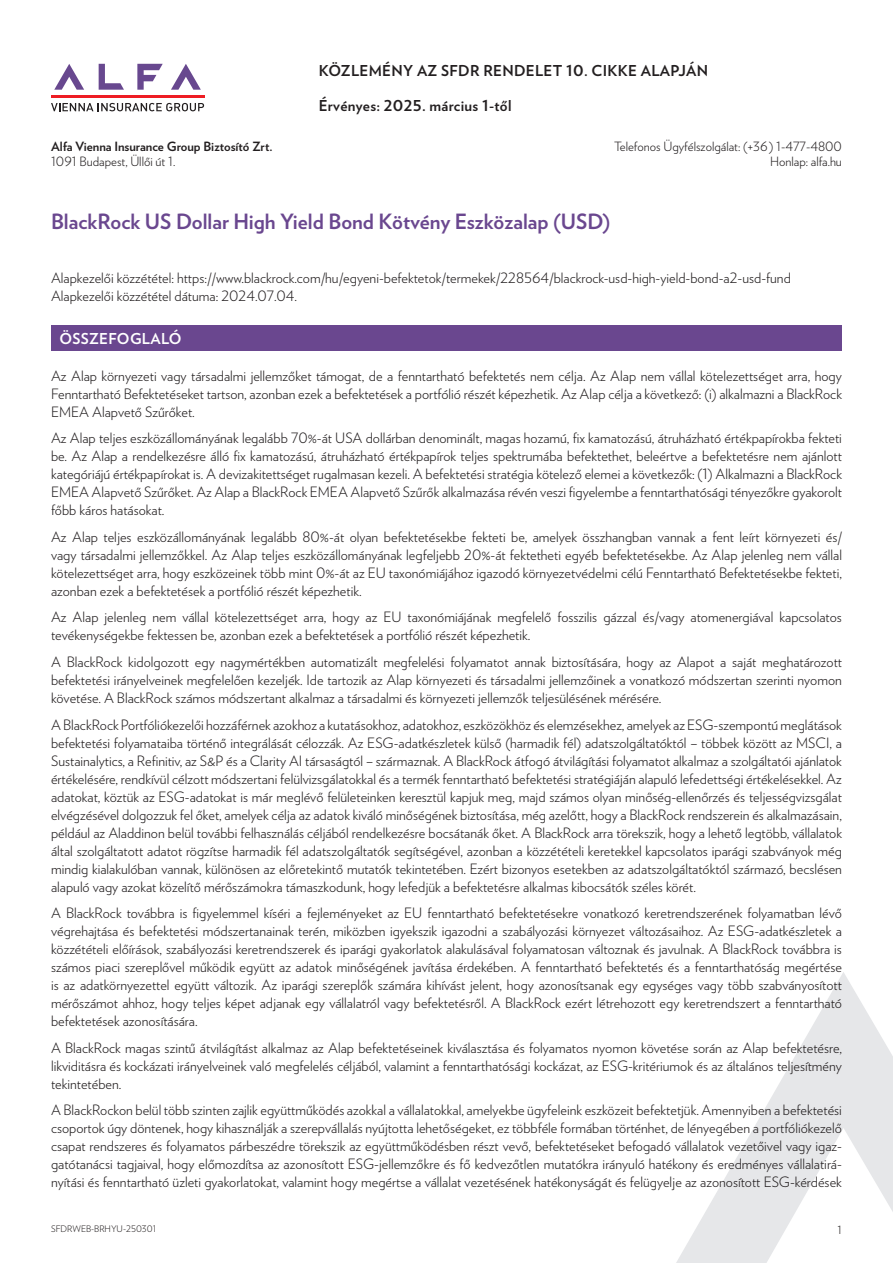
<style>
.page{position:relative;width:893px;height:1263px;background:#fff}
.page>*{position:absolute;margin:0;border:0;box-sizing:border-box;transform-origin:0 0}
.t1{font:700 21px "Verlag";color:#6a478f}
.t2{font:700 15px "Verlag";letter-spacing:.02em;color:#231f20}
.t3{font:700 15px "Verlag";letter-spacing:.02em;color:#fff}
.t4{font:300 14.25px/18px "Verlag";color:#231f20;text-align:justify}
.t5{font:300 12.75px/15px "Verlag";color:#231f20;text-align:right}
.t6{font:700 12.75px "Verlag";color:#231f20}
.t7{font:300 11.25px "Verlag";color:#231f20}
.t8{font:300 9px "Verlag";color:#231f20}
</style>
<div class="page">
<svg style="left:171px;top:64px;width:30px;height:26px"></svg>
<svg style="left:137px;top:64px;width:26px;height:26px"></svg>
<svg style="left:99px;top:64px;width:25px;height:26px"></svg>
<svg style="left:54px;top:64px;width:30px;height:26px"></svg>
<hr style="left:51px;top:95px;width:153px;height:3px;background:#ee1d23">
<svg style="left:51px;top:103px;width:153px;height:8px"></svg>
<svg style="left:676px;top:972px;width:217px;height:291px"></svg>
<div style="left:51px;top:325px;width:791px;height:26px;background:#6a478f"></div>
<p class="t6" style="left:51px;top:136px;width:223px">Alfa Vienna Insurance Group Biztosító Zrt.</p>
<p class="t5" style="left:51px;top:153px;width:126px">1091 Budapest, Üllői út 1.</p>
<p class="t2" style="left:319px;top:59px;width:391px">KÖZLEMÉNY AZ SFDR RENDELET 10. CIKKE ALAPJÁN</p>
<p class="t2" style="left:319px;top:94px;width:194px">Érvényes: 2025. március 1-től</p>
<p class="t5" style="left:614px;top:138px;width:229px">Telefonos Ügyfélszolgálat: (+36 ) 1-477-4800<br>Honlap: alfa.hu</p>
<h1 class="t1" style="left:51px;top:205px;width:561px">BlackRock US Dollar High Yield Bond Kötvény Eszközalap (USD)</h1>
<p class="t4" style="left:51px;top:268px;width:741px">Alapkezelői közzététel: https://www.blackrock.com/hu/egyeni-befektetok/termekek/228564/blackrock-usd-high-yield-bond-a2-usd-fund<br>Alapkezelői közzététel dátuma: 2024.07.04.</p>
<p class="t3" style="left:60px;top:327px;width:124px">ÖSSZEFOGLALÓ</p>
<p class="t4" style="left:51px;top:366px;width:792px">Az Alap környezeti vagy társadalmi jellemzőket támogat, de a fenntartható befektetés nem célja. Az Alap nem vállal kötelezettséget arra, hogy Fenntartható Befektetéseket tartson, azonban ezek a befektetések a portfólió részét képezhetik. Az Alap célja a következő: (i) alkalmazni a BlackRock EMEA Alapvető Szűrőket.</p>
<p class="t4" style="left:51px;top:428px;width:792px">Az Alap teljes eszközállományának legalább 70%-át USA dollárban denominált, magas hozamú, fix kamatozású, átruházható értékpapírokba fekteti be. Az Alap a rendelkezésre álló fix kamatozású, átruházható értékpapírok teljes spektrumába befektethet, beleértve a befektetésre nem ajánlott kategóriájú értékpapírokat is. A devizakitettséget rugalmasan kezeli. A befektetési stratégia kötelező elemei a következők: (1) Alkalmazni a BlackRock EMEA Alapvető Szűrőket. Az Alap a BlackRock EMEA Alapvető Szűrők alkalmazása révén veszi figyelembe a fenntarthatósági tényezőkre gyakorolt főbb káros hatásokat.</p>
<p class="t4" style="left:51px;top:527px;width:792px">Az Alap teljes eszközállományának legalább 80%-át olyan befektetésekbe fekteti be, amelyek összhangban vannak a fent leírt környezeti és/ vagy társadalmi jellemzőkkel. Az Alap teljes eszközállományának legfeljebb 20%-át fektetheti egyéb befektetésekbe. Az Alap jelenleg nem vállal kötelezettséget arra, hogy eszközeinek több mint 0%-át az EU taxonómiájához igazodó környezetvédelmi célú Fenntartható Befektetésekbe fekteti, azonban ezek a befektetések a portfólió részét képezhetik.</p>
<p class="t4" style="left:51px;top:607px;width:792px">Az Alap jelenleg nem vállal kötelezettséget arra, hogy az EU taxonómiájának megfelelő fosszilis gázzal és/vagy atomenergiával kapcsolatos tevékenységekbe fektessen be, azonban ezek a befektetések a portfólió részét képezhetik.</p>
<p class="t4" style="left:51px;top:652px;width:792px">A BlackRock kidolgozott egy nagymértékben automatizált megfelelési folyamatot annak biztosítására, hogy az Alapot a saját meghatározott befektetési irányelveinek megfelelően kezeljék. Ide tartozik az Alap környezeti és társadalmi jellemzőinek a vonatkozó módszertan szerinti nyomon követése. A BlackRock számos módszertant alkalmaz a társadalmi és környezeti jellemzők teljesülésének mérésére.</p>
<p class="t4" style="left:51px;top:714px;width:792px">A BlackRock Portfóliókezelői hozzáférnek azokhoz a kutatásokhoz, adatokhoz, eszközökhöz és elemzésekhez, amelyek az ESG-szempontú meglátások befektetési folyamataiba történő integrálását célozzák. Az ESG-adatkészletek külső (harmadik fél) adatszolgáltatóktól – többek között az MSCI, a Sustainalytics, a Refinitiv, az S&amp;P és a Clarity AI társaságtól – származnak. A BlackRock átfogó átvilágítási folyamatot alkalmaz a szolgáltatói ajánlatok értékelésére, rendkívül célzott módszertani felülvizsgálatokkal és a termék fenntartható befektetési stratégiáján alapuló lefedettségi értékelésekkel. Az adatokat, köztük az ESG-adatokat is már meglévő felületeinken keresztül kapjuk meg, majd számos olyan minőség-ellenőrzés és teljességvizsgálat elvégzésével dolgozzuk fel őket, amelyek célja az adatok kiváló minőségének biztosítása, még azelőtt, hogy a BlackRock rendszerein és alkalmazásain, például az Aladdinon belül további felhasználás céljából rendelkezésre bocsátanák őket. A BlackRock arra törekszik, hogy a lehető legtöbb, vállalatok által szolgáltatott adatot rögzítse harmadik fél adatszolgáltatók segítségével, azonban a közzétételi keretekkel kapcsolatos iparági szabványok még mindig kialakulóban vannak, különösen az előretekintő mutatók tekintetében. Ezért bizonyos esetekben az adatszolgáltatóktól származó, becslésen alapuló vagy azokat közelítő mérőszámokra támaszkodunk, hogy lefedjük a befektetésre alkalmas kibocsátók széles körét.</p>
<p class="t4" style="left:51px;top:903px;width:792px">A BlackRock továbbra is figyelemmel kíséri a fejleményeket az EU fenntartható befektetésekre vonatkozó keretrendszerének folyamatban lévő végrehajtása és befektetési módszertanainak terén, miközben igyekszik igazodni a szabályozási környezet változásaihoz. Az ESG-adatkészletek a közzétételi előírások, szabályozási keretrendszerek és iparági gyakorlatok alakulásával folyamatosan változnak és javulnak. A BlackRock továbbra is számos piaci szereplővel működik együtt az adatok minőségének javítása érdekében. A fenntartható befektetés és a fenntarthatóság megértése is az adatkörnyezettel együtt változik. Az iparági szereplők számára kihívást jelent, hogy azonosítsanak egy egységes vagy több szabványosított mérőszámot ahhoz, hogy teljes képet adjanak egy vállalatról vagy befektetésről. A BlackRock ezért létrehozott egy keretrendszert a fenntartható befektetések azonosítására.</p>
<p class="t4" style="left:51px;top:1037px;width:792px">A BlackRock magas szintű átvilágítást alkalmaz az Alap befektetéseinek kiválasztása és folyamatos nyomon követése során az Alap befektetésre, likviditásra és kockázati irányelveinek való megfelelés céljából, valamint a fenntarthatósági kockázat, az ESG-kritériumok és az általános teljesítmény tekintetében.</p>
<p class="t4" style="left:51px;top:1100px;width:792px">A BlackRockon belül több szinten zajlik együttműködés azokkal a vállalatokkal, amelyekbe ügyfeleink eszközeit befektetjük. Amennyiben a befektetési csoportok úgy döntenek, hogy kihasználják a szerepvállalás nyújtotta lehetőségeket, ez többféle formában történhet, de lényegében a portfóliókezelő csapat rendszeres és folyamatos párbeszédre törekszik az együttműködésben részt vevő, befektetéseket befogadó vállalatok vezetőivel vagy igaz&shy;gatótanácsi tagjaival, hogy előmozdítsa az azonosított ESG-jellemzőkre és fő kedvezőtlen mutatókra irányuló hatékony és eredményes vállalatirá&shy;nyítási és fenntartható üzleti gyakorlatokat, valamint hogy megértse a vállalat vezetésének hatékonyságát és felügyelje az azonosított ESG-kérdések</p>
<p class="t8" style="left:51px;top:1222px;width:107px">SFDRWEB-BRHYU-250301</p>
<p class="t7" style="left:838px;top:1221px;width:6px">1</p>
</div>
